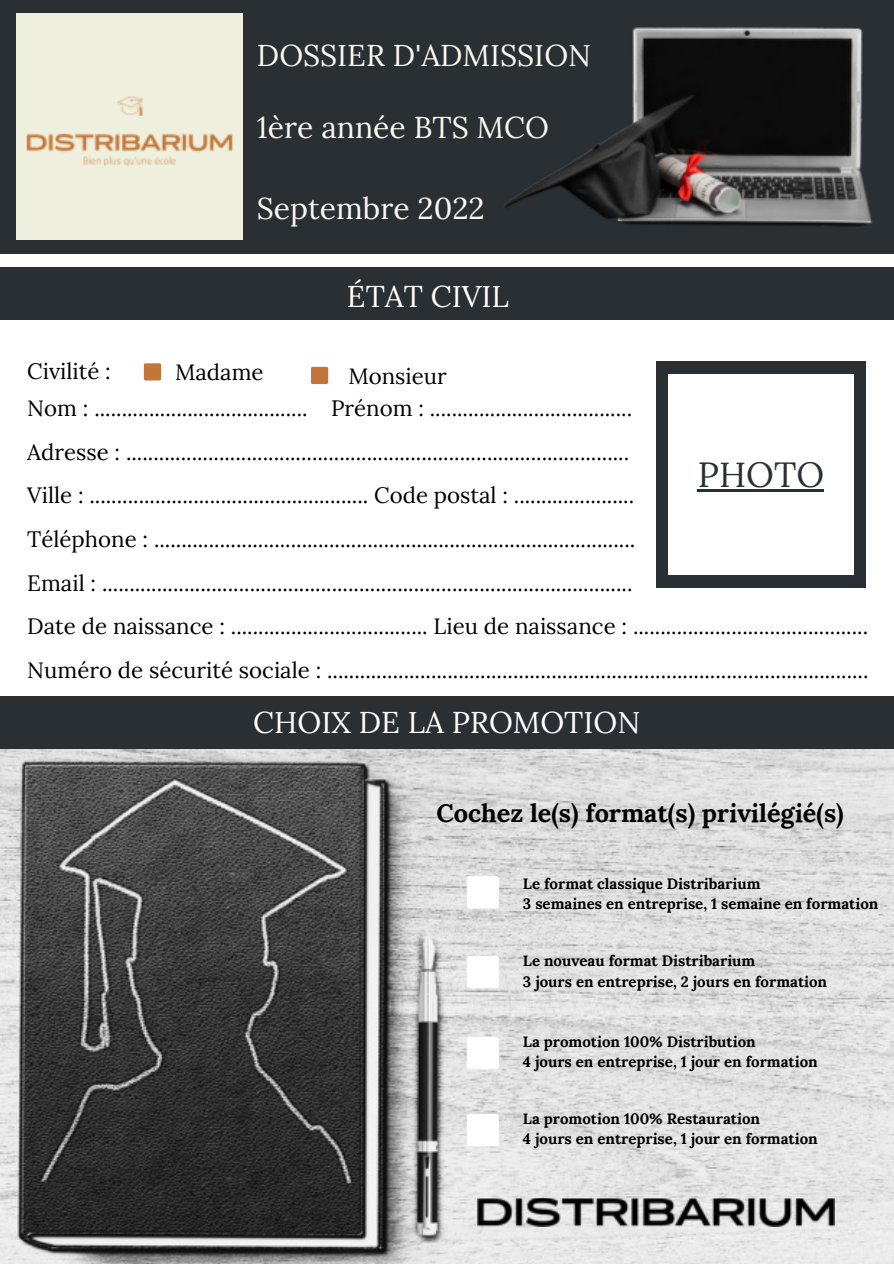
<style>
.page{position:relative;width:894px;height:1264px;background:#fff}
.page>*{position:absolute;margin:0;border:0;box-sizing:border-box;transform-origin:0 0}
.t1{font:34.95px "Lora";color:#2a2f33}
.t2{font:30px "Lora";color:#f8f8ef}
.t3{font:30px "Lora";color:#fff}
.t4{font:700 25.2px "Lora";color:#000}
.t5{font:22.2px/43.7px "Lora";color:#000}
.t6{font:700 15px/20.2px "Lora";color:#000}
</style>
<div class="page">
<div style="left:0;top:267px;width:893px;height:52px;background:#2a2f33"></div>
<div style="left:656px;top:361px;width:209px;height:226px;background:#2a2f33"></div>
<div style="left:311px;top:367px;width:17px;height:17px;background:#c47639;border-radius:2px"></div>
<div style="left:144px;top:363px;width:17px;height:17px;background:#c47639;border-radius:2px"></div>
<div style="left:0;top:0;width:893px;height:253px;background:#2a2f33"></div>
<img style="left:0;top:748px;width:893px;height:515px">
<div style="left:466px;top:876px;width:33px;height:32px;background:#fff;border-radius:3px"></div>
<div style="left:667px;top:374px;width:186px;height:201px;background:#fff"></div>
<div style="left:16px;top:14px;width:227px;height:226px;background:#eeefdd"></div>
<svg style="left:26px;top:133px;width:207px;height:19px"></svg>
<svg style="left:83px;top:156px;width:93px;height:10px"></svg>
<svg style="left:117px;top:97px;width:25px;height:19px"></svg>
<div style="left:0;top:696px;width:893px;height:52px;background:#2a2f33"></div>
<div style="left:466px;top:955px;width:33px;height:33px;background:#fff;border-radius:3px"></div>
<div style="left:466px;top:1036px;width:33px;height:33px;background:#fff;border-radius:3px"></div>
<div style="left:466px;top:1113px;width:33px;height:33px;background:#fff;border-radius:3px"></div>
<svg style="left:477px;top:1198px;width:357px;height:28px;background:#7d7d7d"></svg>
<hr style="left:697px;top:489px;width:126px;height:3px;background:#2a2f33">
<img style="left:504px;top:27px;width:367px;height:199px">
<h2 class="t2" style="left:257px;top:33px;width:335px">DOSSIER D'ADMISSION</h2>
<h2 class="t2" style="left:257px;top:104px;width:293px">1ère année BTS MCO</h2>
<h2 class="t2" style="left:257px;top:185px;width:229px">Septembre 2022</h2>
<h2 class="t3" style="left:347px;top:274px;width:163px">ÉTAT CIVIL</h2>
<p class="t5" style="left:27px;top:352px;width:606px;line-height:36.5px">Civilité :<br>Nom : ....................................... Prénom : .....................................</p>
<p class="t5" style="left:27px;top:428px;width:842px">Adresse : ............................................................................................<br>Ville : ................................................... Code postal : ......................<br>Téléphone : ........................................................................................<br>Email : .................................................................................................<br>Date de naissance : .................................... Lieu de naissance : ...........................................<br>Numéro de sécurité sociale : ...................................................................................................</p>
<p class="t5" style="left:175px;top:349px;width:90px">Madame</p>
<p class="t5" style="left:348px;top:353px;width:100px">Monsieur</p>
<h1 class="t1" style="left:697px;top:448px;width:128px">PHOTO</h1>
<h2 class="t3" style="left:253px;top:700px;width:388px">CHOIX DE LA PROMOTION</h2>
<p class="t4" style="left:436px;top:791px;width:408px">Cochez le(s) format(s) privilégié(s)</p>
<p class="t6" style="left:523px;top:871px;width:357px">Le format classique Distribarium<br>3 semaines en entreprise, 1 semaine en formation</p>
<p class="t6" style="left:523px;top:949px;width:305px">Le nouveau format Distribarium<br>3 jours en entreprise, 2 jours en formation</p>
<p class="t6" style="left:523px;top:1030px;width:296px">La promotion 100% Distribution<br>4 jours en entreprise, 1 jour en formation</p>
<p class="t6" style="left:523px;top:1106px;width:296px">La promotion 100% Restauration<br>4 jours en entreprise, 1 jour en formation</p>
</div>
